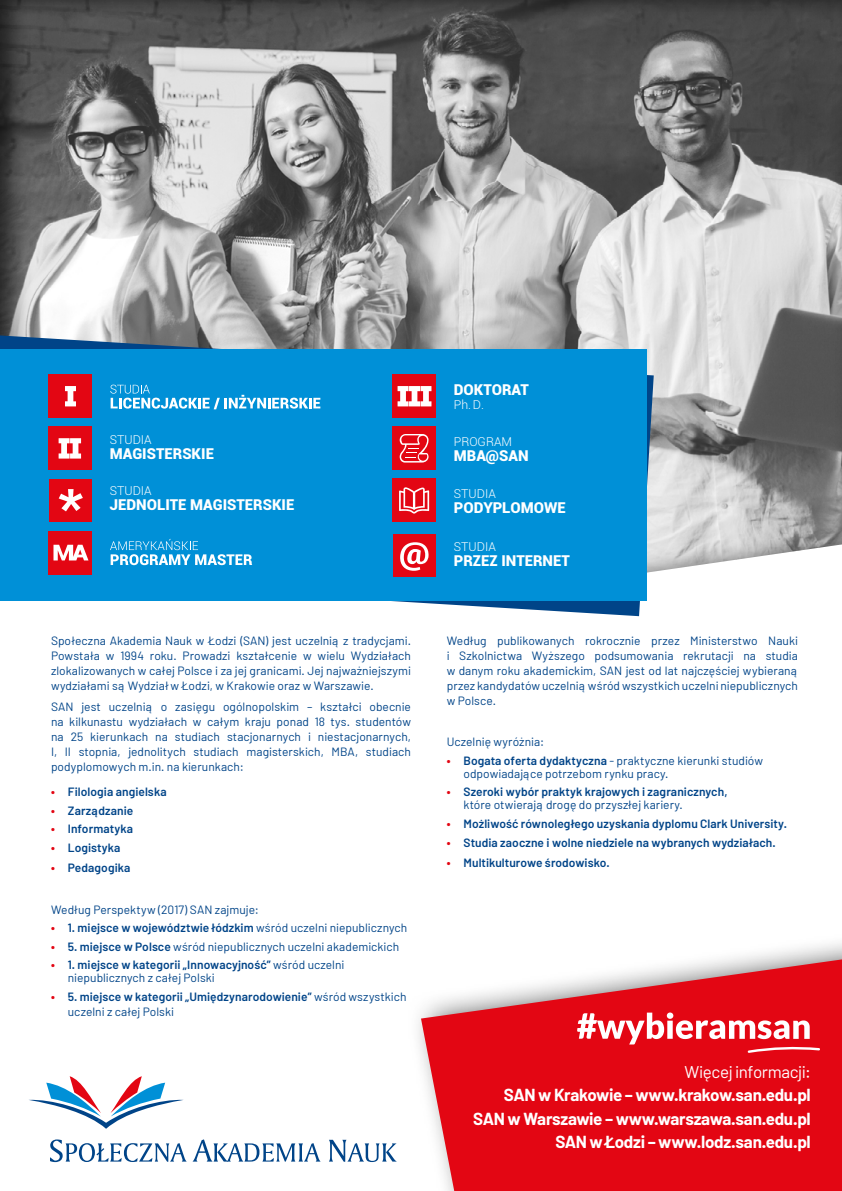
<style>
.page{position:relative;width:842px;height:1191px;background:#fff}
.page>*{position:absolute;margin:0;border:0;box-sizing:border-box;transform-origin:0 0}
.t1{font:700 17px/23.2px "Barlow";letter-spacing:-.02em;color:#fff;text-align:right}
.t2{font:17px "Barlow";letter-spacing:-.025em;color:#fff}
.t3{font:900 15px "Roboto";color:#fff}
.t4{font:300 12.2px "Roboto";color:#fff}
.t5{font:12px/15px "Barlow";letter-spacing:.005em;color:#048;text-align:justify}
.t6{font:600 12px/15px "Barlow";letter-spacing:.005em;color:#048}
.s1{font-weight:700;color:#e30613}
.s2{font-weight:400}
.s3{font-weight:600}
</style>
<div class="page">
<img style="left:0;top:0;width:842px;height:421px">
<img style="left:654px;top:421px;width:83px;height:151px">
<img style="left:736px;top:421px;width:106px;height:138px">
<svg style="left:0;top:335px;width:654px;height:281px"></svg>
<div style="left:0;top:349px;width:646px;height:251px;background:#0090d7"></div>
<svg style="left:421px;top:959px;width:421px;height:232px;background:#e42e39"></svg>
<svg style="left:29px;top:1076px;width:155px;height:52px"></svg>
<svg style="left:50px;top:1139px;width:271px;height:23px"></svg>
<svg style="left:329px;top:1139px;width:68px;height:23px"></svg>
<svg style="left:577px;top:1012px;width:243px;height:41px"></svg>
<div style="left:393px;top:479px;width:43px;height:43px;background:#e30613"></div>
<svg style="left:399px;top:487px;width:30px;height:26px"></svg>
<div style="left:49px;top:427px;width:43px;height:43px;background:#e30613"></div>
<svg style="left:59px;top:438px;width:22px;height:20px"></svg>
<div style="left:49px;top:531px;width:43px;height:43px;background:#e30613"></div>
<svg style="left:110px;top:539px;width:142px;height:26px"></svg>
<svg style="left:53px;top:545px;width:35px;height:15px"></svg>
<div style="left:49px;top:374px;width:43px;height:43px;background:#e30613"></div>
<svg style="left:65px;top:386px;width:11px;height:20px"></svg>
<svg style="left:110px;top:385px;width:210px;height:24px"></svg>
<div style="left:393px;top:427px;width:43px;height:43px;background:#e30613"></div>
<svg style="left:400px;top:434px;width:28px;height:28px"></svg>
<div style="left:393px;top:374px;width:43px;height:44px;background:#e30613"></div>
<svg style="left:398px;top:386px;width:33px;height:20px"></svg>
<div style="left:49px;top:479px;width:43px;height:43px;background:#e30613"></div>
<svg style="left:59px;top:489px;width:24px;height:22px"></svg>
<div style="left:393px;top:534px;width:43px;height:42px;background:#e30613"></div>
<svg style="left:400px;top:542px;width:29px;height:29px"></svg>
<p class="t3" style="left:454px;top:379px;width:77px">DOKTORAT</p>
<p class="t4" style="left:454px;top:396px;width:32px">Ph. D.</p>
<p class="t4" style="left:110px;top:431px;width:43px">STUDIA</p>
<p class="t3" style="left:110px;top:443px;width:106px">MAGISTERSKIE</p>
<p class="t4" style="left:454px;top:433px;width:60px">PROGRAM</p>
<p class="t3" style="left:454px;top:445px;width:76px">MBA@SAN</p>
<p class="t4" style="left:110px;top:482px;width:43px">STUDIA</p>
<p class="t3" style="left:110px;top:494px;width:186px">JEDNOLITE MAGISTERSKIE</p>
<p class="t4" style="left:454px;top:485px;width:43px">STUDIA</p>
<p class="t3" style="left:454px;top:497px;width:113px">PODYPLOMOWE</p>
<p class="t4" style="left:454px;top:538px;width:43px">STUDIA</p>
<p class="t3" style="left:454px;top:550px;width:118px">PRZEZ INTERNET</p>
<p class="t5" style="left:51px;top:633px;width:361px">Społeczna Akademia Nauk w Łodzi (SAN) jest uczelnią z tradycjami.<br>Powstała w 1994 roku. Prowadzi kształcenie w wielu Wydziałach zlokalizowanych w całej Polsce i za jej granicami. Jej najważniejszymi wydziałami są Wydział w Łodzi, w Krakowie oraz w Warszawie.</p>
<p class="t5" style="left:51px;top:698px;width:361px">SAN jest uczelnią o zasięgu ogólnopolskim – kształci obecnie na kilkunastu wydziałach w całym kraju ponad 18 tys. studentów na 25 kierunkach na studiach stacjonarnych i niestacjonarnych, I, II stopnia, jednolitych studiach magisterskich, MBA, studiach podyplomowych m.in. na kierunkach:</p>
<p class="t6" style="left:51px;top:784px;width:117px"><span class="s1">•</span> Filologia angielska</p>
<p class="t6" style="left:51px;top:802px;width:84px"><span class="s1">•</span> Zarządzanie</p>
<p class="t6" style="left:51px;top:821px;width:83px"><span class="s1">•</span> Informatyka</p>
<p class="t6" style="left:51px;top:839px;width:71px"><span class="s1">•</span> Logistyka</p>
<p class="t6" style="left:51px;top:860px;width:81px"><span class="s1">•</span> Pedagogika</p>
<p class="t5" style="left:51px;top:901px;width:209px">Według Perspektyw (2017) SAN zajmuje:</p>
<p class="t6" style="left:51px;top:920px;width:358px"><span class="s1">•</span> 1. miejsce w województwie łódzkim <span class="s2">wśród uczelni niepublicznych</span></p>
<p class="t5" style="left:51px;top:938px;width:350px"><span class="s1">•</span> <span class="s3">5. miejsce w Polsce</span> wśród niepublicznych uczelni akademickich</p>
<p class="t5" style="left:68px;top:958px;width:278px;line-height:13px;text-indent:-17px"><span class="s1">•</span> <span class="s3">1. miejsce w kategorii „Innowacyjność”</span> wśród uczelni niepublicznych z całej Polski</p>
<p class="t6" style="left:68px;top:989px;width:340px;text-indent:-17px"><span class="s1">•</span> 5. miejsce w kategorii „Umiędzynarodowienie” <span class="s2">wśród wszystkich uczelni z całej Polski</span></p>
<p class="t5" style="left:447px;top:633px;width:353px">Według publikowanych rokrocznie przez Ministerstwo Nauki i Szkolnictwa Wyższego podsumowania rekrutacji na studia w danym roku akademickim, SAN jest od lat najczęściej wybieraną przez kandydatów uczelnią wśród wszystkich uczelni niepublicznych w Polsce.</p>
<p class="t5" style="left:447px;top:734px;width:99px">Uczelnię wyróżnia:</p>
<p class="t5" style="left:463px;top:753px;width:301px;line-height:13px;text-indent:-17px"><span class="s1">•</span> <span class="s3">Bogata oferta dydaktyczna</span> - praktyczne kierunki studiów odpowiadające potrzebom rynku pracy.</p>
<p class="t6" style="left:463px;top:785px;width:265px;line-height:13px;text-indent:-17px"><span class="s1">•</span> Szeroki wybór praktyk krajowych i zagranicznych, <span class="s2">które otwierają drogę do przyszłej kariery.</span></p>
<p class="t6" style="left:447px;top:816px;width:342px"><span class="s1">•</span> Możliwość równoległego uzyskania dyplomu Clark University.</p>
<p class="t6" style="left:447px;top:834px;width:331px"><span class="s1">•</span> Studia zaoczne i wolne niedziele na wybranych wydziałach.</p>
<p class="t6" style="left:447px;top:855px;width:164px"><span class="s1">•</span> Multikulturowe środowisko.</p>
<h1 class="t2" style="left:684px;top:1061px;width:128px">Więcej informacji:</h1>
<h1 class="t1" style="left:473px;top:1083px;width:339px">SAN w Krakowie – www.krakow.san.edu.pl<br>SAN w Warszawie – www.warszawa.san.edu.pl<br>SAN w Łodzi – www.lodz.san.edu.pl</h1>
</div>
